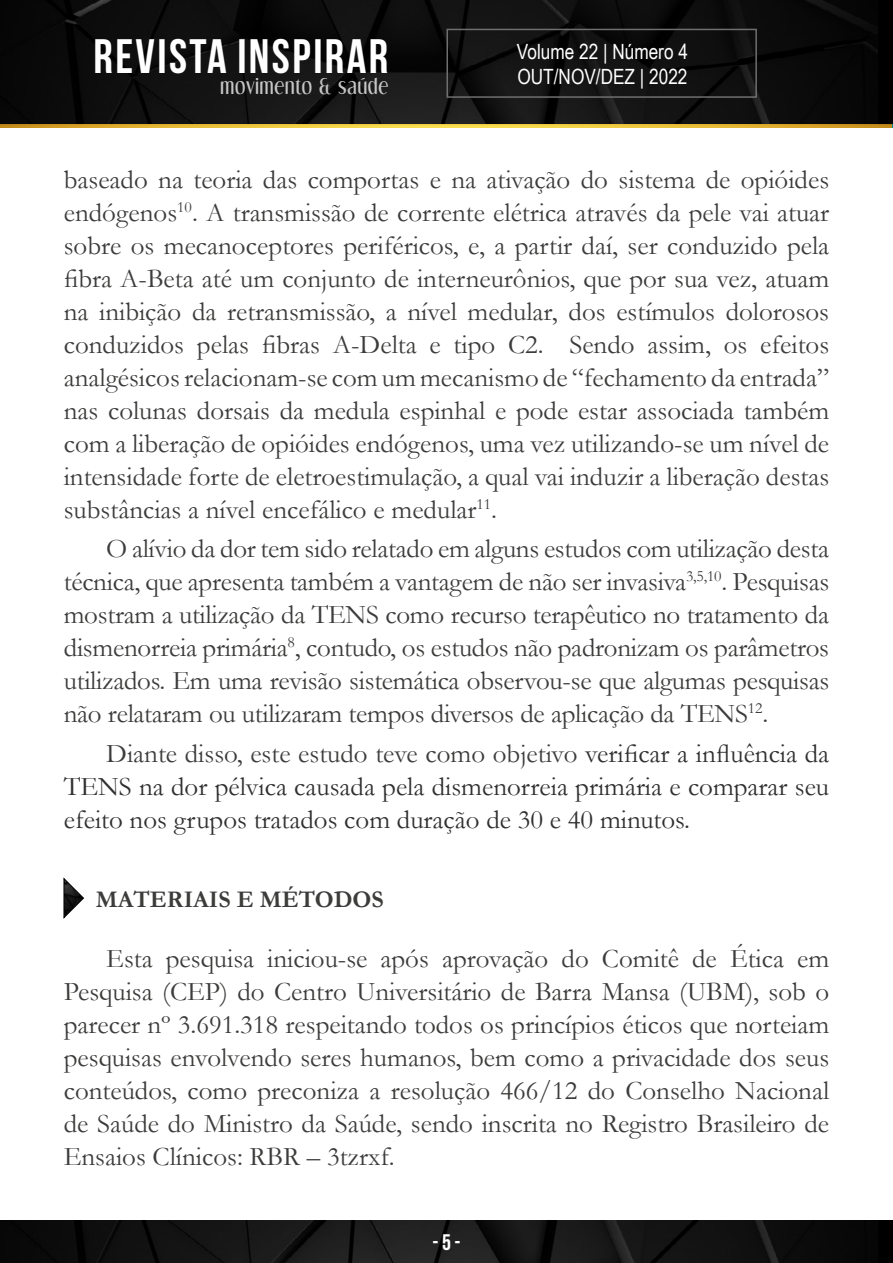
<style>
.page{position:relative;width:893px;height:1263px;background:#fff}
.page>*{position:absolute;margin:0;border:0;box-sizing:border-box;transform-origin:0 0}
.t1{font:700 48.3px "Bebas Neue";letter-spacing:.05em;color:#fff}
.t2{font:27px/33px "Garamond";color:#3c3c3b;text-align:justify}
.t3{font:27px/33px "Garamond";color:#303030;text-align:justify}
.t4{font:700 24px "Garamond";color:#3c3c3b}
.t5{font:700 22.5px "Bebas Neue";color:#fff}
.t6{font:21px/25.2px "Arial Narrow";color:#fff}
.t7{font:18.9px "Dream Orphans";letter-spacing:.05em;color:#c6c6c6}
.s1{color:#3c3c3b}
</style>
<div class="page">
<img style="left:0;top:124px;width:891px;height:4px">
<img style="left:0;top:0;width:878px;height:124px">
<div style="left:446px;top:29px;width:311px;height:69px;border:2px solid #706f6f"></div>
<img style="left:0;top:1220px;width:878px;height:43px">
<svg style="left:64px;top:878px;width:20px;height:40px"></svg>
<h1 class="t1" style="left:94px;top:29px;width:296px">REVISTA INSPIRAR</h1>
<p class="t7" style="left:220px;top:75px;width:169px">movimento &amp; saúde</p>
<p class="t6" style="left:517px;top:38px;width:173px">Volume 22 | Número 4<br>OUT/NOV/DEZ | 2022</p>
<p class="t2" style="left:64px;top:162px;width:767px">baseado na teoria das comportas e na ativação do sistema de opióides endógenos<sup>10</sup>. A transmissão de corrente elétrica através da pele vai atuar sobre os mecanoceptores periféricos, e, a partir daí, ser conduzido pela fibra A-Beta até um conjunto de interneurônios, que por sua vez, atuam na inibição da retransmissão, a nível medular, dos estímulos dolorosos conduzidos pelas fibras A-Delta e tipo C2. Sendo assim, os efeitos analgésicos relacionam-se com um mecanismo de “fechamento da entrada” nas colunas dorsais da medula espinhal e pode estar associada também com a liberação de opióides endógenos, uma vez utilizando-se um nível de intensidade forte de eletroestimulação, a qual vai induzir a liberação destas substâncias a nível encefálico e medular<sup>11</sup>.</p>
<p class="t2" style="left:64px;top:531px;width:767px;text-indent:43px">O alívio da dor tem sido relatado em alguns estudos com utilização desta técnica, que apresenta também a vantagem de não ser invasiva<sup>3,5,10</sup>. Pesquisas mostram a utilização da TENS como recurso terapêutico no tratamento da dismenorreia primária<sup>8</sup>, contudo, os estudos não padronizam os parâmetros utilizados. Em uma revisão sistemática observou-se que algumas pesquisas não relataram ou utilizaram tempos diversos de aplicação da TENS<sup>12</sup>.</p>
<p class="t3" style="left:64px;top:736px;width:767px;text-indent:43px"><span class="s1">Diante disso, este estudo teve como objetivo</span> verificar a influência da TENS na dor pélvica causada pela dismenorreia primária e comparar seu efeito nos grupos tratados com duração de 30 e 40 minutos.</p>
<p class="t4" style="left:96px;top:883px;width:290px">MATERIAIS E MÉTODOS</p>
<p class="t2" style="left:64px;top:941px;width:767px;text-indent:43px">Esta pesquisa iniciou-se após aprovação do Comitê de Ética em Pesquisa (CEP) do Centro Universitário de Barra Mansa (UBM), sob o parecer nº 3.691.318 respeitando todos os princípios éticos que norteiam pesquisas envolvendo seres humanos, bem como a privacidade dos seus conteúdos, como preconiza a resolução 466/12 do Conselho Nacional de Saúde do Ministro da Saúde, sendo inscrita no Registro Brasileiro de Ensaios Clínicos: RBR – 3tzrxf.</p>
<p class="t5" style="left:432px;top:1230px;width:30px">- 5 -</p>
</div>
